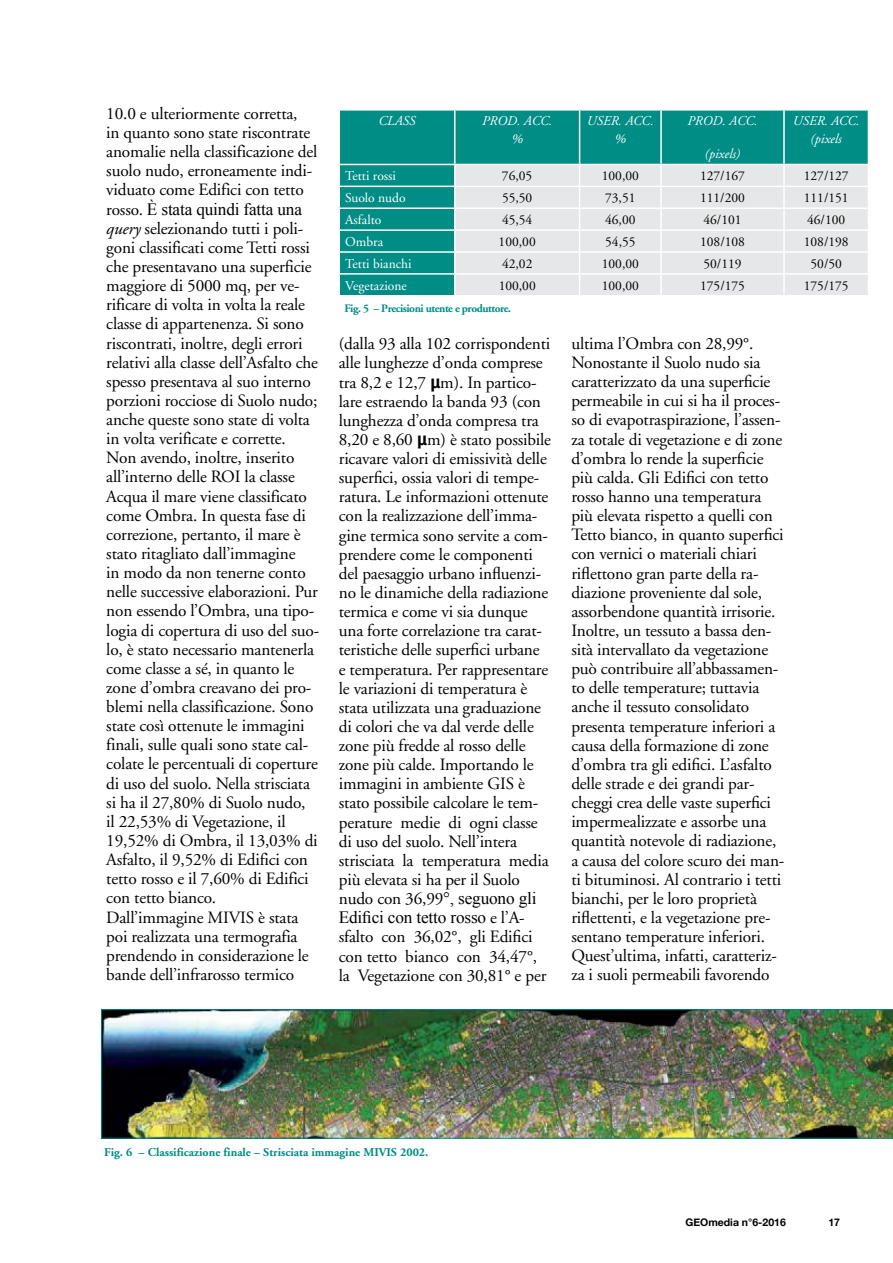
<style>
.page{position:relative;width:893px;height:1263px;background:#fff}
.page>*{position:absolute;margin:0;border:0;box-sizing:border-box;transform-origin:0 0}
.t1{font:17.25px/19.2px "Adobe Garamond";letter-spacing:-.01em;color:#000}
.t2{font:17.25px "Times New Roman";letter-spacing:-.01em;color:#000}
.t3{font:13.5px "Adobe Garamond";color:#000}
.t4{font:italic 13.5px/18px "Adobe Garamond";color:#fff;text-align:center}
.t5{font:13.5px "Adobe Garamond";color:#fff}
.t6{font:700 12px "Adobe Garamond";color:#008d86}
.t7{font:700 11.4px "Adobe Garamond";letter-spacing:-.04em;color:#008d86}
.t8{font:700 10.5px "Helvetica Neue";color:#000}
.s1{font-family:"Adobe Garamond"}
.s2{font-style:italic}
.s3{font-family:"Menlo";font-weight:700}
.s4{font-family:"Times New Roman"}
</style>
<div class="page">
<div style="left:340px;top:111px;width:528px;height:184px;background:#008d86"></div>
<div style="left:456px;top:165px;width:412px;height:130px;background:#e6e7e8"></div>
<hr style="left:454px;top:111px;width:2px;height:53px;background:#fff">
<hr style="left:579px;top:111px;width:1px;height:53px;background:#fff">
<hr style="left:660px;top:111px;width:2px;height:53px;background:#fff">
<hr style="left:783px;top:111px;width:2px;height:53px;background:#fff">
<hr style="left:338px;top:164px;width:117px;height:1px;background:#fff">
<hr style="left:455px;top:164px;width:125px;height:1px;background:#fff">
<hr style="left:454px;top:165px;width:2px;height:21px;background:#fff">
<hr style="left:580px;top:164px;width:81px;height:1px;background:#fff">
<hr style="left:661px;top:164px;width:123px;height:1px;background:#fff">
<hr style="left:660px;top:165px;width:2px;height:21px;background:#fff">
<hr style="left:784px;top:164px;width:85px;height:1px;background:#fff">
<hr style="left:783px;top:165px;width:2px;height:21px;background:#fff">
<hr style="left:338px;top:186px;width:117px;height:1px;background:#fff">
<hr style="left:455px;top:186px;width:125px;height:1px;background:#fff">
<hr style="left:454px;top:187px;width:2px;height:20px;background:#fff">
<hr style="left:580px;top:186px;width:81px;height:1px;background:#fff">
<hr style="left:661px;top:186px;width:123px;height:1px;background:#fff">
<hr style="left:660px;top:187px;width:2px;height:20px;background:#fff">
<hr style="left:784px;top:186px;width:85px;height:1px;background:#fff">
<hr style="left:783px;top:187px;width:2px;height:20px;background:#fff">
<hr style="left:338px;top:207px;width:117px;height:2px;background:#fff">
<hr style="left:455px;top:207px;width:125px;height:2px;background:#fff">
<hr style="left:454px;top:209px;width:2px;height:20px;background:#fff">
<hr style="left:580px;top:207px;width:81px;height:2px;background:#fff">
<hr style="left:661px;top:207px;width:123px;height:2px;background:#fff">
<hr style="left:660px;top:209px;width:2px;height:20px;background:#fff">
<hr style="left:784px;top:207px;width:85px;height:2px;background:#fff">
<hr style="left:783px;top:209px;width:2px;height:20px;background:#fff">
<hr style="left:338px;top:229px;width:117px;height:2px;background:#fff">
<hr style="left:455px;top:229px;width:125px;height:2px;background:#fff">
<hr style="left:454px;top:231px;width:2px;height:20px;background:#fff">
<hr style="left:580px;top:229px;width:81px;height:2px;background:#fff">
<hr style="left:661px;top:229px;width:123px;height:2px;background:#fff">
<hr style="left:660px;top:231px;width:2px;height:20px;background:#fff">
<hr style="left:784px;top:229px;width:85px;height:2px;background:#fff">
<hr style="left:783px;top:231px;width:2px;height:20px;background:#fff">
<hr style="left:338px;top:251px;width:117px;height:2px;background:#fff">
<hr style="left:455px;top:251px;width:125px;height:2px;background:#fff">
<hr style="left:454px;top:253px;width:2px;height:20px;background:#fff">
<hr style="left:580px;top:251px;width:81px;height:2px;background:#fff">
<hr style="left:661px;top:251px;width:123px;height:2px;background:#fff">
<hr style="left:660px;top:253px;width:2px;height:20px;background:#fff">
<hr style="left:784px;top:251px;width:85px;height:2px;background:#fff">
<hr style="left:783px;top:253px;width:2px;height:20px;background:#fff">
<hr style="left:338px;top:273px;width:117px;height:2px;background:#fff">
<hr style="left:455px;top:273px;width:125px;height:2px;background:#fff">
<hr style="left:454px;top:275px;width:2px;height:20px;background:#fff">
<hr style="left:580px;top:273px;width:81px;height:2px;background:#fff">
<svg style="left:579px;top:165px;width:1px;height:130px"></svg>
<hr style="left:661px;top:273px;width:123px;height:2px;background:#fff">
<hr style="left:660px;top:275px;width:2px;height:20px;background:#fff">
<hr style="left:784px;top:273px;width:85px;height:2px;background:#fff">
<hr style="left:783px;top:275px;width:2px;height:20px;background:#fff">
<img style="left:101px;top:1009px;width:792px;height:130px">
<p class="t1" style="left:106px;top:104px;width:213px">10.0 e ulteriormente corretta,<br>in quanto sono state riscontrate anomalie nella classificazione del suolo nudo, erroneamente indi&shy;viduato come Edifici con tetto</p>
<p class="t2" style="left:106px;top:197px;width:197px"><span class="s1">rosso.</span> È stata quindi fatta una</p>
<p class="t1" style="left:106px;top:219px;width:214px"><span class="s2">query</span> selezionando tutti i poli&shy;goni classificati come Tetti rossi che presentavano una superficie maggiore di 5000 mq, per ve&shy;rificare di volta in volta la reale classe di appartenenza. Si sono riscontrati, inoltre, degli errori relativi alla classe dell’Asfalto che spesso presentava al suo interno porzioni rocciose di Suolo nudo; anche queste sono state di volta in volta verificate e corrette.<br>Non avendo, inoltre, inserito all’interno delle ROI la classe<br>Acqua il mare viene classificato come Ombra. In questa fase di correzione, pertanto, il mare è stato ritagliato dall’immagine<br>in modo da non tenerne conto nelle successive elaborazioni. Pur non essendo l’Ombra, una tipo&shy;logia di copertura di uso del suo&shy;lo, è stato necessario mantenerla come classe a sé, in quanto le zone d’ombra creavano dei pro&shy;blemi nella classificazione. Sono state così ottenute le immagini finali, sulle quali sono state cal&shy;colate le percentuali di coperture di uso del suolo. Nella strisciata si ha il 27,80% di Suolo nudo,<br>il 22,53% di Vegetazione, il<br>19,52% di Ombra, il 13,03% di<br>Asfalto, il 9,52% di Edifici con tetto rosso e il 7,60% di Edifici con tetto bianco.<br>Dall’immagine MIVIS è stata poi realizzata una termografia prendendo in considerazione le bande dell’infrarosso termico</p>
<p class="t4" style="left:378px;top:113px;width:39px">CLASS</p>
<p class="t4" style="left:482px;top:113px;width:72px">PROD. ACC. %</p>
<p class="t4" style="left:587px;top:113px;width:68px">USER. ACC. %</p>
<p class="t4" style="left:687px;top:113px;width:72px">PROD. ACC.</p>
<p class="t4" style="left:705px;top:146px;width:37px">(pixels)</p>
<p class="t4" style="left:793px;top:113px;width:68px">USER. ACC. (pixels</p>
<p class="t5" style="left:345px;top:169px;width:52px">Tetti rossi</p>
<p class="t3" style="left:502px;top:169px;width:32px">76,05</p>
<p class="t3" style="left:602px;top:169px;width:39px">100,00</p>
<p class="t3" style="left:700px;top:169px;width:46px">127/167</p>
<p class="t3" style="left:804px;top:169px;width:46px">127/127</p>
<p class="t5" style="left:345px;top:191px;width:62px">Suolo nudo</p>
<p class="t3" style="left:502px;top:191px;width:32px">55,50</p>
<p class="t3" style="left:605px;top:191px;width:32px">73,51</p>
<p class="t3" style="left:700px;top:191px;width:46px">111/200</p>
<p class="t3" style="left:804px;top:191px;width:46px">111/151</p>
<p class="t5" style="left:345px;top:213px;width:38px">Asfalto</p>
<p class="t3" style="left:502px;top:213px;width:32px">45,54</p>
<p class="t3" style="left:605px;top:213px;width:32px">46,00</p>
<p class="t3" style="left:703px;top:213px;width:40px">46/101</p>
<p class="t3" style="left:807px;top:213px;width:40px">46/100</p>
<p class="t5" style="left:345px;top:234px;width:39px">Ombra</p>
<p class="t3" style="left:499px;top:234px;width:39px">100,00</p>
<p class="t3" style="left:605px;top:234px;width:32px">54,55</p>
<p class="t3" style="left:700px;top:234px;width:46px">108/108</p>
<p class="t3" style="left:804px;top:234px;width:46px">108/198</p>
<p class="t5" style="left:345px;top:256px;width:68px">Tetti bianchi</p>
<p class="t3" style="left:502px;top:256px;width:32px">42,02</p>
<p class="t3" style="left:602px;top:256px;width:39px">100,00</p>
<p class="t3" style="left:703px;top:256px;width:40px">50/119</p>
<p class="t3" style="left:810px;top:256px;width:33px">50/50</p>
<p class="t5" style="left:345px;top:278px;width:63px">Vegetazione</p>
<p class="t3" style="left:499px;top:278px;width:39px">100,00</p>
<p class="t3" style="left:602px;top:278px;width:39px">100,00</p>
<p class="t3" style="left:700px;top:278px;width:46px">175/175</p>
<p class="t3" style="left:804px;top:278px;width:46px">175/175</p>
<p class="t7" style="left:344px;top:302px;width:168px">Fig. 5 – Precisioni utente e produttore.</p>
<p class="t1" style="left:339px;top:335px;width:214px">(dalla 93 alla 102 corrispondenti alle lunghezze d’onda comprese tra 8,2 e 12,7 <span class="s3">μ</span>m). In partico&shy;lare estraendo la banda 93 (con lunghezza d’onda compresa tra<br>8,20 e 8,60 <span class="s3">μ</span>m) è stato possibile ricavare valori di emissività delle superfici, ossia valori di tempe&shy;ratura. Le informazioni ottenute con la realizzazione dell’imma&shy;gine termica sono servite a com&shy;prendere come le componenti del paesaggio urbano influenzi&shy;no le dinamiche della radiazione termica e come vi sia dunque una forte correlazione tra carat&shy;teristiche delle superfici urbane<br>e temperatura. Per rappresentare le variazioni di temperatura è stata utilizzata una graduazione di colori che va dal verde delle zone più fredde al rosso delle zone più calde. Importando le immagini in ambiente GIS è stato possibile calcolare le tem&shy;perature medie di ogni classe di uso del suolo. Nell’intera strisciata la temperatura media più elevata si ha per il Suolo nudo con 36,99<span class="s4">°, seguono gli</span></p>
<p class="t2" style="left:339px;top:906px;width:187px">Edifici con tetto rosso <span class="s1">e l’A-</span></p>
<p class="t1" style="left:339px;top:928px;width:209px">sfalto con 36,02°, gli Edifici con tetto bianco con 34,47°, la Vegetazione con 30,81° e per</p>
<p class="t1" style="left:571px;top:334px;width:215px">ultima l’Ombra con 28,99°.<br>Nonostante il Suolo nudo sia caratterizzato da una superficie permeabile in cui si ha il proces&shy;so di evapotraspirazione, l’assen&shy;za totale di vegetazione e di zone d’ombra lo rende la superficie più calda. Gli Edifici con tetto rosso hanno una temperatura più elevata rispetto a quelli con<br>Tetto bianco, in quanto superfici con vernici o materiali chiari riflettono gran parte della ra&shy;diazione proveniente dal sole, assorbendone quantità irrisorie.<br>Inoltre, un tessuto a bassa den&shy;sità intervallato da vegetazione può contribuire all’abbassamen&shy;to delle temperature; tuttavia anche il tessuto consolidato presenta temperature inferiori a causa della formazione di zone d’ombra tra gli edifici. L’asfalto delle strade e dei grandi par&shy;cheggi crea delle vaste superfici impermealizzate e assorbe una quantità notevole di radiazione, a causa del colore scuro dei man&shy;ti bituminosi. Al contrario i tetti bianchi, per le loro proprietà riflettenti, e la vegetazione pre&shy;sentano temperature inferiori.<br>Quest’ultima, infatti, caratteriz&shy;za i suoli permeabili favorendo</p>
<p class="t6" style="left:104px;top:1145px;width:326px">Fig. 6 – Classificazione finale – Strisciata immagine MIVIS 2002.</p>
<p class="t8" style="left:685px;top:1214px;width:102px">GEOmedia n°6-2016</p>
<p class="t8" style="left:828px;top:1214px;width:13px">17</p>
</div>
